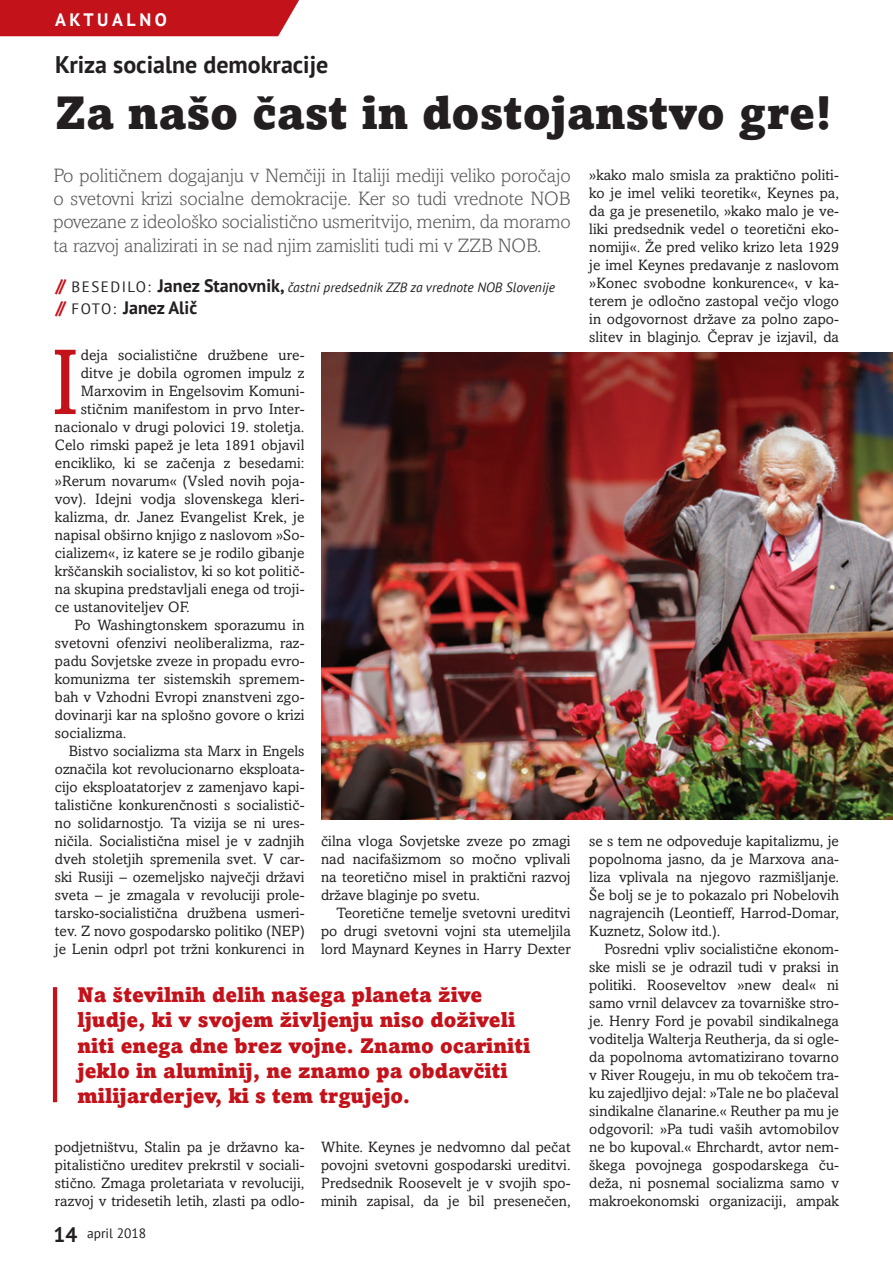
<style>
.page{position:relative;width:893px;height:1263px;background:#fff}
.page>*{position:absolute;margin:0;border:0;box-sizing:border-box;transform-origin:0 0}
.body2{font:93.75px "xpro";color:#c4121a}
.naslov{font:900 46.5px "xpro";color:#231f20}
.nadnaslov{font:700 24px "PT Sans";color:#231f20}
.citat1{font:900 21px/25.2px "xpro";color:#c4121a}
.podtekst{font:300 19.5px/23.4px "xpro 1";letter-spacing:-.005em;color:#57585a;text-align:justify}
.t1{font:700 18px "PT Sans";color:#231f20}
.t2{font:700 18px "PT Sans";letter-spacing:.2em;color:#fff}
.body2-2{font:15px/18px "xpro";letter-spacing:.01em;color:#231f20;text-align:justify}
.t3{font:italic 13.5px "PT Sans";color:#231f20}
.t4{font:13.5px "PT Sans";color:#231f20}
.s1{font-weight:700;font-style:normal;font-size:18px;color:#c4121a}
.s2{font-style:normal;font-size:15px}
.s3{font-weight:700;font-style:normal;font-size:18px}
.s4{color:#c4121a}
.s5{font-weight:400;font-size:15px}
.s6{font-weight:700;font-size:21px}
</style>
<div class="page">
<div style="left:0;top:0;width:299px;height:36px;background:#c4121a"></div>
<img style="left:322px;top:353px;width:571px;height:466px">
<hr style="left:53px;top:987px;width:4px;height:115px;background:#c4121a">
<p class="t2" style="left:55px;top:7px;width:113px">AKTUALNO</p>
<p class="nadnaslov" style="left:55px;top:49px;width:275px">Kriza socialne demokracije</p>
<p class="naslov" style="left:55px;top:83px;width:778px">Za našo čast in dostojanstvo gre!</p>
<p class="podtekst" style="left:53px;top:163px;width:519px">Po političnem dogajanju v Nemčiji in Italiji mediji veliko poročajo o svetovni krizi socialne demokracije. Ker so tudi vrednote NOB povezane z ideološko socialistično usmeritvijo, menim, da moramo ta razvoj analizirati in se nad njim zamisliti tudi mi v ZZB NOB.</p>
<p class="t3" style="left:55px;top:279px;width:501px"><span class="s1">//</span> <span class="s2">BESEDILO:</span> <span class="s3">Janez Stanovnik,</span> častni predsednik ZZB za vrednote NOB Slovenije</p>
<p class="t1" style="left:55px;top:295px;width:143px"><span class="s4">//</span> <span class="s5">FOTO:</span> Janez Alič</p>
<p class="body2" style="left:50px;top:328px;width:33px">I</p>
<p class="body2-2" style="left:81px;top:346px;width:225px">deja socialistične družbene ure-</p>
<p class="body2-2" style="left:81px;top:364px;width:225px">ditve je dobila ogromen impulz z</p>
<p class="body2-2" style="left:81px;top:382px;width:225px">Marxovim in Engelsovim Komuni-</p>
<p class="body2-2" style="left:81px;top:400px;width:225px">stičnim manifestom in prvo Inter-</p>
<p class="body2-2" style="left:55px;top:418px;width:251px">nacionalo v drugi polovici 19. stoletja.</p>
<p class="body2-2" style="left:55px;top:436px;width:251px">Celo rimski papež je leta 1891 objavil</p>
<p class="body2-2" style="left:55px;top:454px;width:251px">encikliko, ki se začenja z besedami:</p>
<p class="body2-2" style="left:55px;top:472px;width:251px">»Rerum novarum« (Vsled novih poja-</p>
<p class="body2-2" style="left:55px;top:490px;width:251px">vov). Idejni vodja slovenskega kleri-</p>
<p class="body2-2" style="left:55px;top:508px;width:251px">kalizma, dr. Janez Evangelist Krek, je</p>
<p class="body2-2" style="left:55px;top:526px;width:251px">napisal obširno knjigo z naslovom »So-</p>
<p class="body2-2" style="left:55px;top:544px;width:251px">cializem«, iz katere se je rodilo gibanje</p>
<p class="body2-2" style="left:55px;top:562px;width:251px">krščanskih socialistov, ki so kot politič-</p>
<p class="body2-2" style="left:55px;top:580px;width:251px">na skupina predstavljali enega od troji-</p>
<p class="body2-2" style="left:55px;top:598px;width:136px">ce ustanoviteljev OF.</p>
<p class="body2-2" style="left:55px;top:616px;width:251px;text-indent:20px">Po Washingtonskem sporazumu in svetovni ofenzivi neoliberalizma, raz&shy;padu Sovjetske zveze in propadu evro&shy;komunizma ter sistemskih spremem&shy;bah v Vzhodni Evropi znanstveni zgo&shy;dovinarji kar na splošno govore o krizi socializma.</p>
<p class="body2-2" style="left:55px;top:742px;width:251px;text-indent:14px">Bistvo socializma sta Marx in Engels označila kot revolucionarno eksploata&shy;cijo eksploatatorjev z zamenjavo kapi&shy;talistične konkurenčnosti s socialistič&shy;no solidarnostjo. Ta vizija se ni ures&shy;ničila. Socialistična misel je v zadnjih dveh stoletjih spremenila svet. V car&shy;ski Rusiji – ozemeljsko največji državi sveta – je zmagala v revoluciji prole&shy;tarsko-socialistična družbena usmeri&shy;tev. Z novo gospodarsko politiko (NEP) je Lenin odprl pot tržni konkurenci in</p>
<p class="body2-2" style="left:321px;top:832px;width:251px">čilna vloga Sovjetske zveze po zmagi nad nacifašizmom so močno vplivali na teoretično misel in praktični razvoj države blaginje po svetu.</p>
<p class="body2-2" style="left:321px;top:904px;width:251px;text-indent:15px">Teoretične temelje svetovni ureditvi po drugi svetovni vojni sta utemeljila lord Maynard Keynes in Harry Dexter</p>
<p class="citat1" style="left:78px;top:982px;width:454px">Na številnih delih našega planeta žive ljudje, ki v svojem življenju niso doživeli niti enega dne brez vojne. Znamo ocariniti jeklo in aluminij, ne znamo pa obdavčiti milijarderjev, ki s tem trgujejo.</p>
<p class="body2-2" style="left:55px;top:1138px;width:251px">podjetništvu, Stalin pa je državno ka&shy;pitalistično ureditev prekrstil v sociali&shy;stično. Zmaga proletariata v revoluciji, razvoj v tridesetih letih, zlasti pa odlo-</p>
<p class="t4" style="left:54px;top:1225px;width:94px"><span class="s6">14</span> april 2018</p>
<p class="body2-2" style="left:321px;top:1138px;width:251px">White. Keynes je nedvomno dal pečat povojni svetovni gospodarski ureditvi.<br>Predsednik Roosevelt je v svojih spo&shy;minih zapisal, da je bil presenečen,</p>
<p class="body2-2" style="left:589px;top:166px;width:251px">»kako malo smisla za praktično politi&shy;ko je imel veliki teoretik«, Keynes pa, da ga je presenetilo, »kako malo je ve&shy;liki predsednik vedel o teoretični eko&shy;nomiji«. Že pred veliko krizo leta 1929 je imel Keynes predavanje z naslovom »Konec svobodne konkurence«, v ka&shy;terem je odločno zastopal večjo vlogo in odgovornost države za polno zapo&shy;slitev in blaginjo. Čeprav je izjavil, da</p>
<p class="body2-2" style="left:589px;top:832px;width:251px">se s tem ne odpoveduje kapitalizmu, je popolnoma jasno, da je Marxova ana&shy;liza vplivala na njegovo razmišljanje.<br>Še bolj se je to pokazalo pri Nobelovih nagrajencih (Leontieff, Harrod-Domar, Kuznetz, Solow itd.).</p>
<p class="body2-2" style="left:589px;top:940px;width:251px;text-indent:15px">Posredni vpliv socialistične ekonom&shy;ske misli se je odrazil tudi v praksi in politiki. Rooseveltov »new deal« ni samo vrnil delavcev za tovarniške stro&shy;je. Henry Ford je povabil sindikalnega voditelja Walterja Reutherja, da si ogle&shy;da popolnoma avtomatizirano tovarno v River Rougeju, in mu ob tekočem tra&shy;ku zajedljivo dejal: »Tale ne bo plačeval sindikalne članarine.« Reuther pa mu je odgovoril: »Pa tudi vaših avtomobilov ne bo kupoval.« Ehrchardt, avtor nem&shy;škega povojnega gospodarskega ču&shy;deža, ni posnemal socializma samo v makroekonomski organizaciji, ampak</p>
</div>
